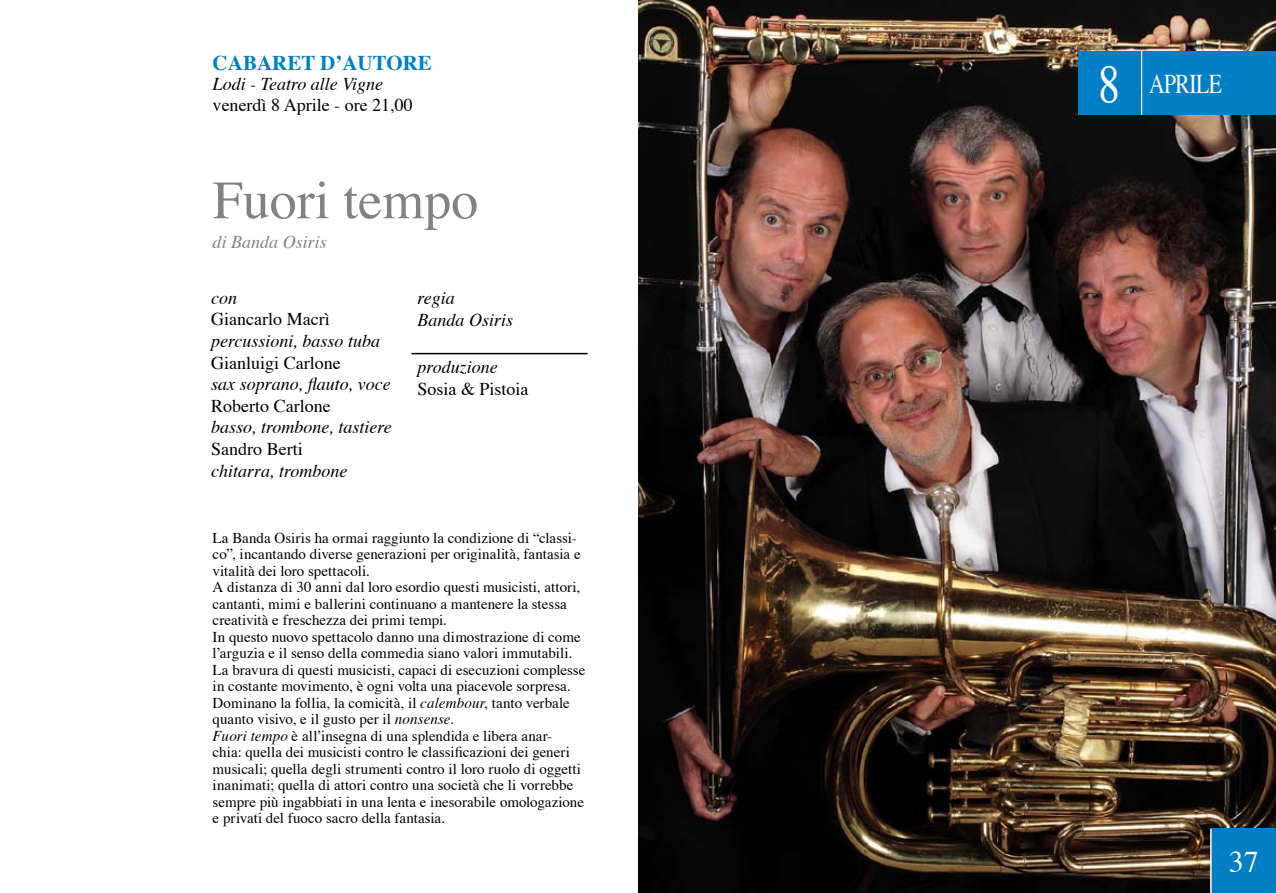
<style>
.page{position:relative;width:1276px;height:893px;background:#fff}
.page>*{position:absolute;margin:0;border:0;box-sizing:border-box;transform-origin:0 0}
.t1{font:54px "Times";color:#828282}
.t2{font:54px "Times";color:#fff;scale:.8 1}
.t3{font:30px "Times";color:#fff}
.t4{font:27px "Times";letter-spacing:-.025em;color:#fff;scale:.8 1}
.t5{font:700 21px "Times";color:#007fc6}
.t6{font:italic 18px/21.6px "Times";color:#000}
.t7{font:18px "Times";color:#000}
.t8{font:italic 18px "Times";color:#828282}
.t9{font:15px/16.5px "Times";color:#000}
.s1{font-style:italic}
</style>
<div class="page">
<img style="left:638px;top:0;width:638px;height:893px">
<div style="left:1078px;top:51px;width:198px;height:64px;background:#007fc6"></div>
<hr style="left:1140px;top:51px;width:2px;height:64px;background:#fff">
<div style="left:1211px;top:828px;width:65px;height:65px;background:#007fc6"></div>
<hr style="left:1210px;top:828px;width:1px;height:65px;background:#fff">
<hr style="left:411px;top:353px;width:176px;height:1px;background:#000">
<h3 class="t5" style="left:213px;top:43px;width:221px">CABARET D’AUTORE</h3>
<p class="t6" style="left:213px;top:72px;width:172px">Lodi - Teatro alle Vigne</p>
<p class="t7" style="left:213px;top:88px;width:201px">venerdì 8 Aprile - ore 21,00</p>
<h1 class="t1" style="left:213px;top:150px;width:267px">Fuori tempo</h1>
<p class="t8" style="left:213px;top:226px;width:116px">di Banda Osiris</p>
<p class="t6" style="left:211px;top:286px;width:27px">con</p>
<p class="t7" style="left:211px;top:303px;width:120px">Giancarlo Macrì</p>
<p class="t6" style="left:211px;top:329px;width:170px">percussioni, basso tuba</p>
<p class="t7" style="left:211px;top:346px;width:131px">Gianluigi Carlone</p>
<p class="t6" style="left:211px;top:372px;width:181px">sax soprano, flauto, voce</p>
<p class="t7" style="left:211px;top:389px;width:121px">Roberto Carlone</p>
<p class="t6" style="left:211px;top:415px;width:182px">basso, trombone, tastiere</p>
<p class="t7" style="left:211px;top:432px;width:93px">Sandro Berti</p>
<p class="t6" style="left:211px;top:458px;width:138px">chitarra, trombone</p>
<p class="t6" style="left:417px;top:286px;width:97px">regia<br>Banda Osiris</p>
<p class="t6" style="left:417px;top:355px;width:82px">produzione</p>
<p class="t7" style="left:417px;top:372px;width:113px">Sosia &amp; Pistoia</p>
<p class="t9" style="left:213px;top:528px;width:374px">La Banda Osiris ha ormai raggiunto la condizione di “classi&shy;co”, incantando diverse generazioni per originalità, fantasia e vitalità dei loro spettacoli.<br>A distanza di 30 anni dal loro esordio questi musicisti, attori, cantanti, mimi e ballerini continuano a mantenere la stessa creatività e freschezza dei primi tempi.<br>In questo nuovo spettacolo danno una dimostrazione di come l’arguzia e il senso della commedia siano valori immutabili.<br>La bravura di questi musicisti, capaci di esecuzioni complesse in costante movimento, è ogni volta una piacevole sorpresa.<br>Dominano la follia, la comicità, il <span class="s1">calembour</span>, tanto verbale quanto visivo, e il gusto per il <span class="s1">nonsense</span>.<br><span class="s1">Fuori tempo</span> è all’insegna di una splendida e libera anar-<br>chia: quella dei musicisti contro le classificazioni dei generi musicali; quella degli strumenti contro il loro ruolo di oggetti inanimati; quella di attori contro una società che li vorrebbe sempre più ingabbiati in una lenta e inesorabile omologazione e privati del fuoco sacro della fantasia.</p>
<h3 class="t4" style="left:1078px;top:37px;width:77px">MARZ</h3>
<h1 class="t2" style="left:1098px;top:35px;width:29px">8</h1>
<h3 class="t4" style="left:1149px;top:59px;width:93px">APRILE</h3>
<h2 class="t3" style="left:1228px;top:834px;width:31px">37</h2>
</div>
